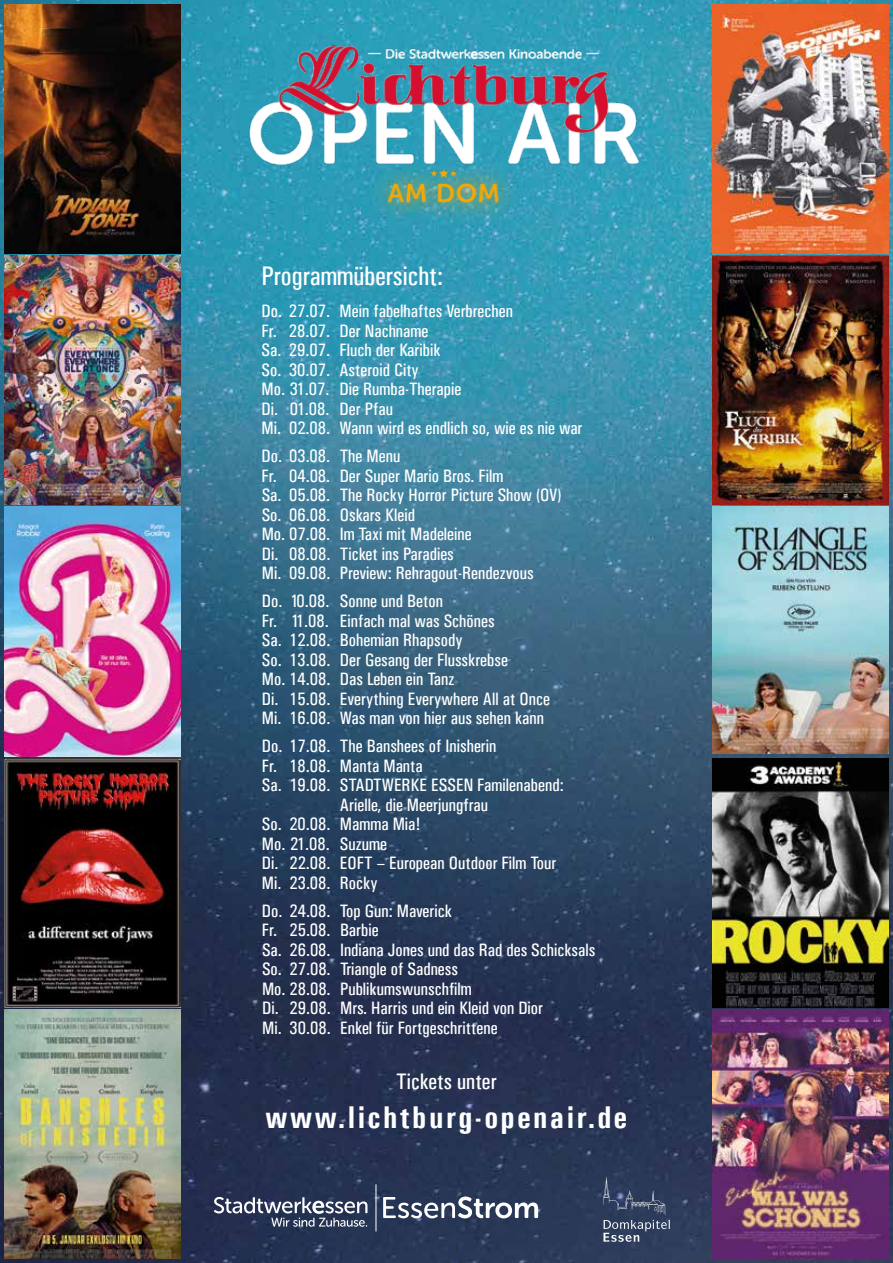
<style>
.page{position:relative;width:893px;height:1263px;background:#fff}
.page>*{position:absolute;margin:0;border:0;box-sizing:border-box;transform-origin:0 0}
.t1{font:700 31.5px "Univers Condensed";letter-spacing:.08em;color:#fff}
.t2{font:27px "Univers Condensed";color:#fff}
.t3{font:22.5px "Univers Condensed";color:#fff}
.t4{font:18px/19.5px "Univers Condensed";color:#fff}
</style>
<div class="page">
<img style="left:0;top:0;width:893px;height:1263px">
<img style="left:713px;top:4px;width:176px;height:249px">
<img style="left:713px;top:256px;width:176px;height:249px">
<img style="left:713px;top:507px;width:176px;height:247px">
<img style="left:713px;top:758px;width:176px;height:249px">
<img style="left:713px;top:1009px;width:176px;height:250px">
<img style="left:4px;top:4px;width:176px;height:249px">
<img style="left:4px;top:256px;width:176px;height:249px">
<img style="left:4px;top:507px;width:176px;height:249px">
<img style="left:4px;top:758px;width:176px;height:249px">
<img style="left:4px;top:1009px;width:176px;height:250px">
<svg style="left:214px;top:1197px;width:153px;height:30px;background:#59627b"></svg>
<svg style="left:383px;top:1196px;width:155px;height:22px"></svg>
<svg style="left:603px;top:1177px;width:67px;height:65px;background:#424f6b"></svg>
<hr style="left:376px;top:1184px;width:1px;height:47px;background:#fff">
<img style="left:240px;top:41px;width:404px;height:182px">
<h2 class="t2" style="left:261px;top:260px;width:183px">Programmübersicht:</h2>
<p class="t4" style="left:261px;top:301px;width:323px">Do. 27.07. Mein fabelhaftes Verbrechen<br>Fr. 28.07. Der Nachname<br>Sa. 29.07. Fluch der Karibik<br>So. 30.07. Asteroid City<br>Mo. 31.07. Die Rumba-Therapie<br>Di. 01.08. Der Pfau<br>Mi. 02.08. Wann wird es endlich so, wie es nie war</p>
<p class="t4" style="left:262px;top:446px;width:301px">Do. 03.08. The Menu<br>Fr. 04.08. Der Super Mario Bros. Film<br>Sa. 05.08. The Rocky Horror Picture Show (OV)<br>So. 06.08. Oskars Kleid<br>Mo. 07.08. Im Taxi mit Madeleine<br>Di. 08.08. Ticket ins Paradies<br>Mi. 09.08. Preview: Rehragout-Rendezvous</p>
<p class="t4" style="left:262px;top:591px;width:290px">Do. 10.08. Sonne und Beton<br>Fr. 11.08. Einfach mal was Schönes<br>Sa. 12.08. Bohemian Rhapsody<br>So. 13.08. Der Gesang der Flusskrebse<br>Mo. 14.08. Das Leben ein Tanz<br>Di. 15.08. Everything Everywhere All at Once Mi. 16.08. Was man von hier aus sehen kann</p>
<p class="t4" style="left:262px;top:736px;width:236px">Do. 17.08. The Banshees of Inisherin</p>
<p class="t4" style="left:262px;top:756px;width:163px">Fr. 18.08. Manta Manta</p>
<p class="t4" style="left:262px;top:775px;width:303px">Sa. 19.08. STADTWERKE ESSEN Familenabend:</p>
<p class="t4" style="left:340px;top:795px;width:150px">Arielle, die Meerjungfrau</p>
<p class="t4" style="left:262px;top:814px;width:160px">So. 20.08. Mamma Mia!</p>
<p class="t4" style="left:262px;top:834px;width:127px">Mo. 21.08. Suzume</p>
<p class="t4" style="left:262px;top:853px;width:296px">Di. 22.08. EOFT – European Outdoor Film Tour</p>
<p class="t4" style="left:262px;top:873px;width:117px">Mi. 23.08. Rocky</p>
<p class="t4" style="left:262px;top:901px;width:335px">Do. 24.08. Top Gun: Maverick<br>Fr. 25.08. Barbie<br>Sa. 26.08. Indiana Jones und das Rad des Schicksals So. 27.08. Triangle of Sadness<br>Mo. 28.08. Publikumswunschfilm<br>Di. 29.08. Mrs. Harris und ein Kleid von Dior<br>Mi. 30.08. Enkel für Fortgeschrittene</p>
<p class="t3" style="left:396px;top:1068px;width:102px">Tickets unter</p>
<h1 class="t1" style="left:266px;top:1098px;width:363px">www.lichtburg-openair.de</h1>
</div>
